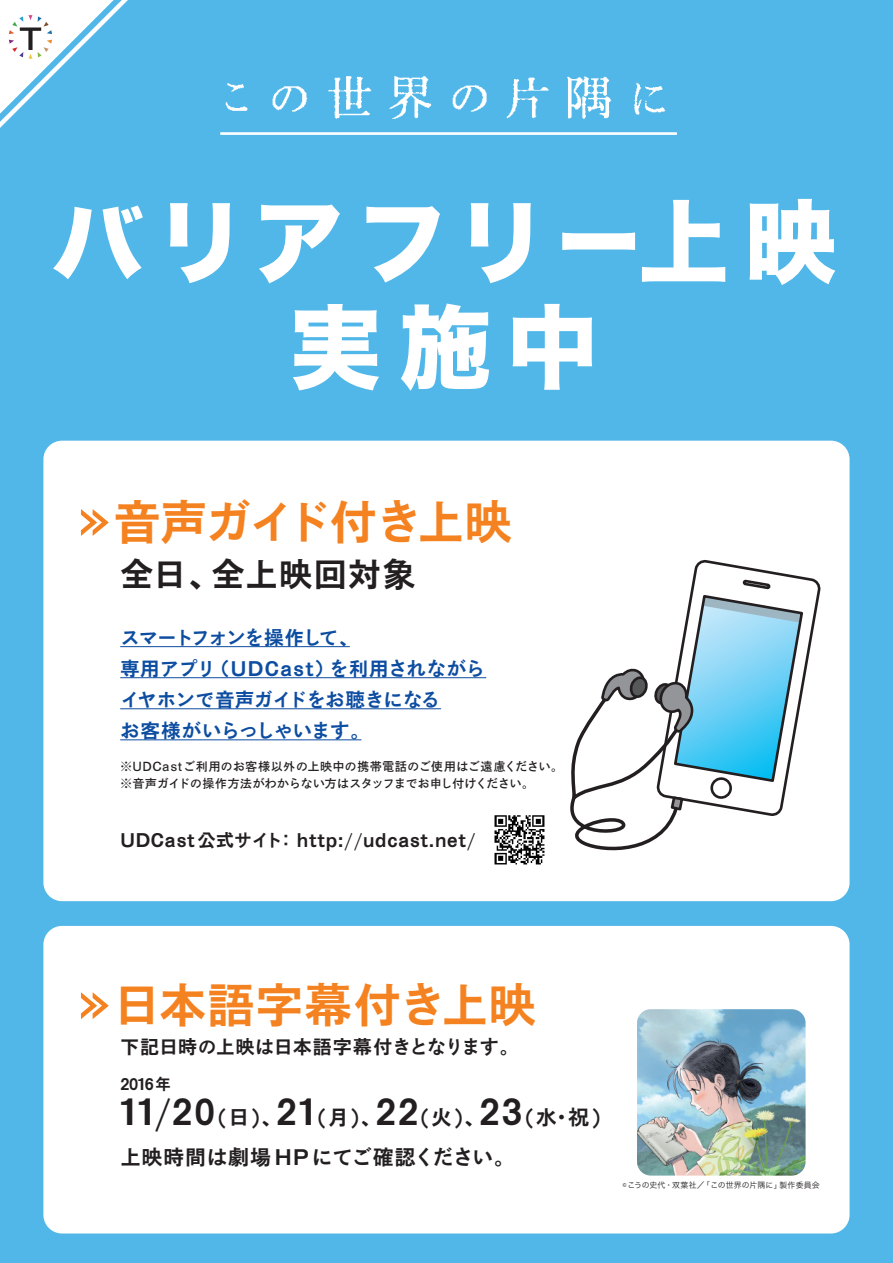
<style>
.page{position:relative;width:893px;height:1263px;background:#50b7e8}
.page>*{position:absolute;margin:0;border:0;box-sizing:border-box;transform-origin:0 0}
.t1{font:91.05px/105.3px "Hira Kaku Std N W8";letter-spacing:.125em;color:#fff;text-align:center}
.t2{font:48.15px "Ro Goth Sink Std XB";letter-spacing:-.075em;color:#f58220}
.t3{font:48.15px "Ro Goth Sink Std XB";letter-spacing:-.005em;color:#f58220}
.t4{font:33.75px "Ro Goth Sink Std XB";letter-spacing:.015em;color:#231f20}
.t5{font:21px "Ro Goth Sink Std XB";letter-spacing:.025em;color:#231f20}
.t6{font:19.65px/31px "Ro Goth Sink Std XB";letter-spacing:-.035em;color:#0d4da1}
.t7{font:19.2px "Ro Goth Sink Std XB";letter-spacing:-.01em;color:#231f20}
.t8{font:18.3px "Ro Goth Sink Std XB";color:#231f20}
.t9{font:15.75px "Ro Goth Sink Std XB";letter-spacing:-.06em;color:#231f20}
.t10{font:700 12.3px/17.5px "Ro Goth Sink Pro";color:#231f20}
.t11{font:7.8px "Hira Kaku Pro N W3";letter-spacing:.02em;color:#231f20}
.s1{font-size:35.1px}
</style>
<div class="page">
<img style="left:225px;top:76px;width:441px;height:43px">
<div style="left:43px;top:441px;width:807px;height:460px;background:#fff;border-radius:19px"></div>
<div style="left:43px;top:926px;width:807px;height:307px;background:#fff;border-radius:19px"></div>
<img style="left:494px;top:815px;width:51px;height:50px">
<hr style="left:120px;top:646px;width:230px;height:1px;background:#0d4da1">
<hr style="left:120px;top:677px;width:366px;height:1px;background:#0d4da1">
<hr style="left:120px;top:708px;width:321px;height:1px;background:#0d4da1">
<hr style="left:120px;top:739px;width:241px;height:1px;background:#0d4da1">
<svg style="left:570px;top:560px;width:250px;height:291px"></svg>
<img style="left:637px;top:1009px;width:169px;height:166px">
<svg style="left:0;top:0;width:128px;height:128px"></svg>
<svg style="left:81px;top:992px;width:28px;height:27px"></svg>
<svg style="left:81px;top:509px;width:28px;height:27px"></svg>
<hr style="left:220px;top:132px;width:457px;height:3px;background:#fff">
<h1 class="t1" style="left:52px;top:192px;width:786px">バリアフリー上映実施中</h1>
<h2 class="t2" style="left:113px;top:488px;width:401px">音声ガイド付き上映</h2>
<h3 class="t4" style="left:120px;top:551px;width:298px">全日、全上映回対象</h3>
<h3 class="t6" style="left:120px;top:621px;width:367px">スマートフォンを操作して、<br>専用アプリ（UDCast）を利用されながらイヤホンで音声ガイドをお聴きになる<br>お客様がいらっしゃいます。</h3>
<p class="t10" style="left:120px;top:757px;width:445px">※UDCastご利用のお客様以外の上映中の携帯電話のご使用はご遠慮ください。※音声ガイドの操作方法がわからない方はスタッフまでお申し付けください。</p>
<h3 class="t8" style="left:120px;top:828px;width:357px">UDCast公式サイト： http://udcast.net/</h3>
<h2 class="t3" style="left:113px;top:971px;width:425px">日本語字幕付き上映</h2>
<h3 class="t7" style="left:120px;top:1033px;width:400px">下記日時の上映は日本語字幕付きとなります。</h3>
<p class="t9" style="left:120px;top:1073px;width:52px">2016年</p>
<h3 class="t5" style="left:120px;top:1102px;width:483px"><span class="s1">11/20</span>(日)、<span class="s1">21</span>(月)、<span class="s1">22</span>(火)、<span class="s1">23</span>(水・祝)</h3>
<h3 class="t5" style="left:120px;top:1142px;width:397px">上映時間は劇場 HPにてご確認ください。</h3>
<p class="t11" style="left:622px;top:1178px;width:199px">©こうの史代・双葉社／「この世界の片隅に」製作委員会</p>
</div>
